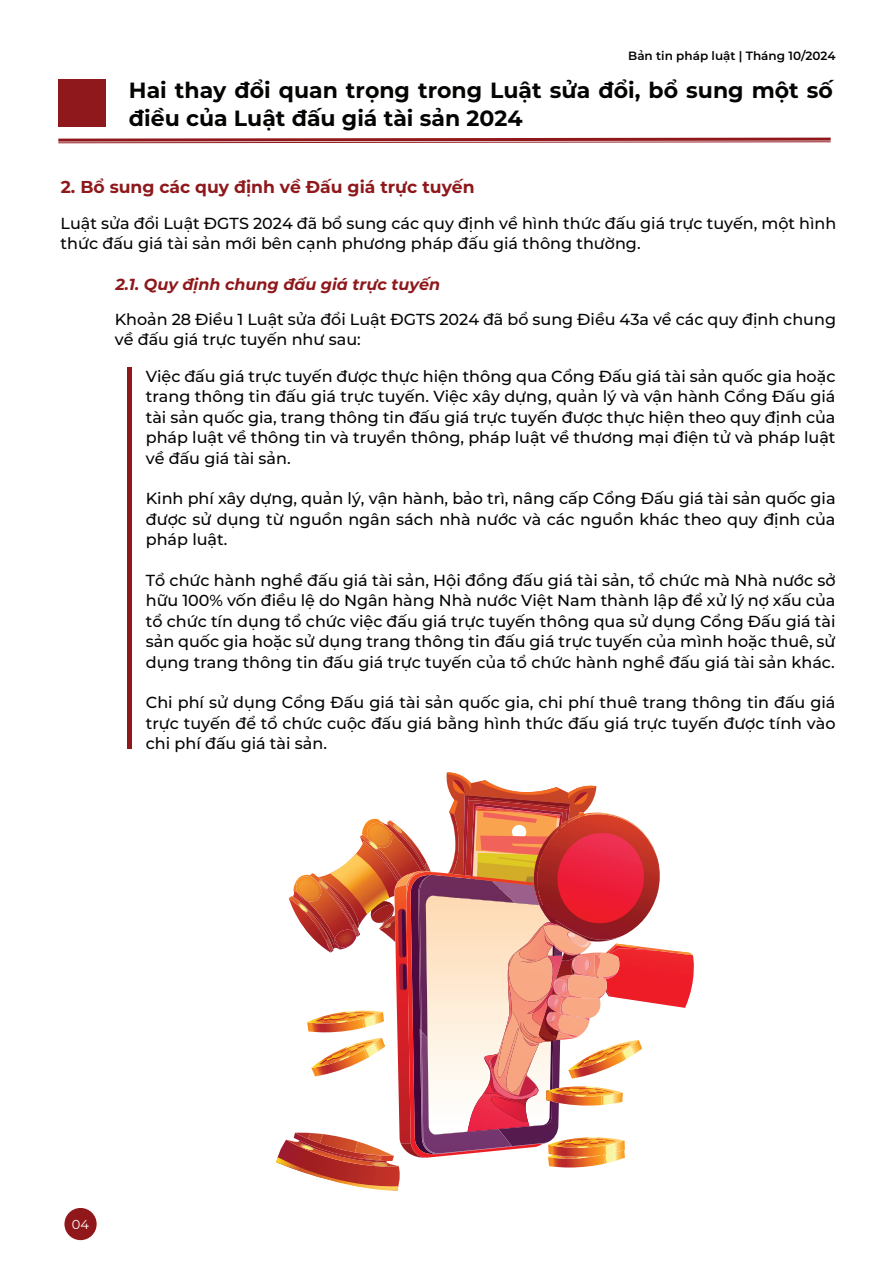
<style>
.page{position:relative;width:896px;height:1276px;background:#fff}
.page>*{position:absolute;margin:0;border:0;box-sizing:border-box;transform-origin:0 0}
.t1{font:700 22px/28px "Montserrat";color:#040503}
.t2{font:700 17.2px "Montserrat";color:#8e181b}
.t3{font:500 16px/20.4px "Montserrat";color:#040503;text-align:justify}
.t4{font:italic 700 16px "Montserrat";color:#8e181b}
.t5{font:12.8px "Montserrat";color:#fff}
.t6{font:600 12px "Montserrat";color:#040503}
</style>
<div class="page">
<div style="left:64px;top:1208px;width:33px;height:32px;background:#90181b;border-radius:50%"></div>
<div style="left:58px;top:80px;width:47px;height:47px;background:#8e181b"></div>
<svg style="left:58px;top:138px;width:772px;height:3px;background:#992c2e"></svg>
<hr style="left:58px;top:141px;width:772px;height:2px;background:#90181b">
<div style="left:127px;top:367px;width:5px;height:381px;background:#8e181b"></div>
<img style="left:276px;top:772px;width:418px;height:419px">
<p class="t6" style="left:628px;top:47px;width:209px">Bản tin pháp luật | Tháng 10/2024</p>
<h1 class="t1" style="left:129px;top:75px;width:705px">Hai thay đổi quan trọng trong Luật sửa đổi, bổ sung một số điều của Luật đấu giá tài sản 2024</h1>
<p class="t2" style="left:61px;top:174px;width:415px">2. Bổ sung các quy định về Đấu giá trực tuyến</p>
<p class="t3" style="left:61px;top:212px;width:777px">Luật sửa đổi Luật ĐGTS 2024 đã bổ sung các quy định về hình thức đấu giá trực tuyến, một hình thức đấu giá tài sản mới bên cạnh phương pháp đấu giá thông thường.</p>
<p class="t4" style="left:115px;top:273px;width:326px">2.1. Quy định chung đấu giá trực tuyến</p>
<p class="t3" style="left:115px;top:308px;width:722px">Khoản 28 Điều 1 Luật sửa đổi Luật ĐGTS 2024 đã bổ sung Điều 43a về các quy định chung về đấu giá trực tuyến như sau:</p>
<p class="t3" style="left:146px;top:365px;width:691px">Việc đấu giá trực tuyến được thực hiện thông qua Cổng Đấu giá tài sản quốc gia hoặc trang thông tin đấu giá trực tuyến. Việc xây dựng, quản lý và vận hành Cổng Đấu giá tài sản quốc gia, trang thông tin đấu giá trực tuyến được thực hiện theo quy định của pháp luật về thông tin và truyền thông, pháp luật về thương mại điện tử và pháp luật về đấu giá tài sản.</p>
<p class="t3" style="left:146px;top:488px;width:691px">Kinh phí xây dựng, quản lý, vận hành, bảo trì, nâng cấp Cổng Đấu giá tài sản quốc gia được sử dụng từ nguồn ngân sách nhà nước và các nguồn khác theo quy định của pháp luật.</p>
<p class="t3" style="left:146px;top:569px;width:691px">Tổ chức hành nghề đấu giá tài sản, Hội đồng đấu giá tài sản, tổ chức mà Nhà nước sở hữu 100% vốn điều lệ do Ngân hàng Nhà nước Việt Nam thành lập để xử lý nợ xấu của tổ chức tín dụng tổ chức việc đấu giá trực tuyến thông qua sử dụng Cổng Đấu giá tài sản quốc gia hoặc sử dụng trang thông tin đấu giá trực tuyến của mình hoặc thuê, sử dụng trang thông tin đấu giá trực tuyến của tổ chức hành nghề đấu giá tài sản khác.</p>
<p class="t3" style="left:146px;top:692px;width:691px">Chi phí sử dụng Cổng Đấu giá tài sản quốc gia, chi phí thuê trang thông tin đấu giá trực tuyến để tổ chức cuộc đấu giá bằng hình thức đấu giá trực tuyến được tính vào chi phí đấu giá tài sản.</p>
<p class="t5" style="left:72px;top:1216px;width:19px">04</p>
</div>
